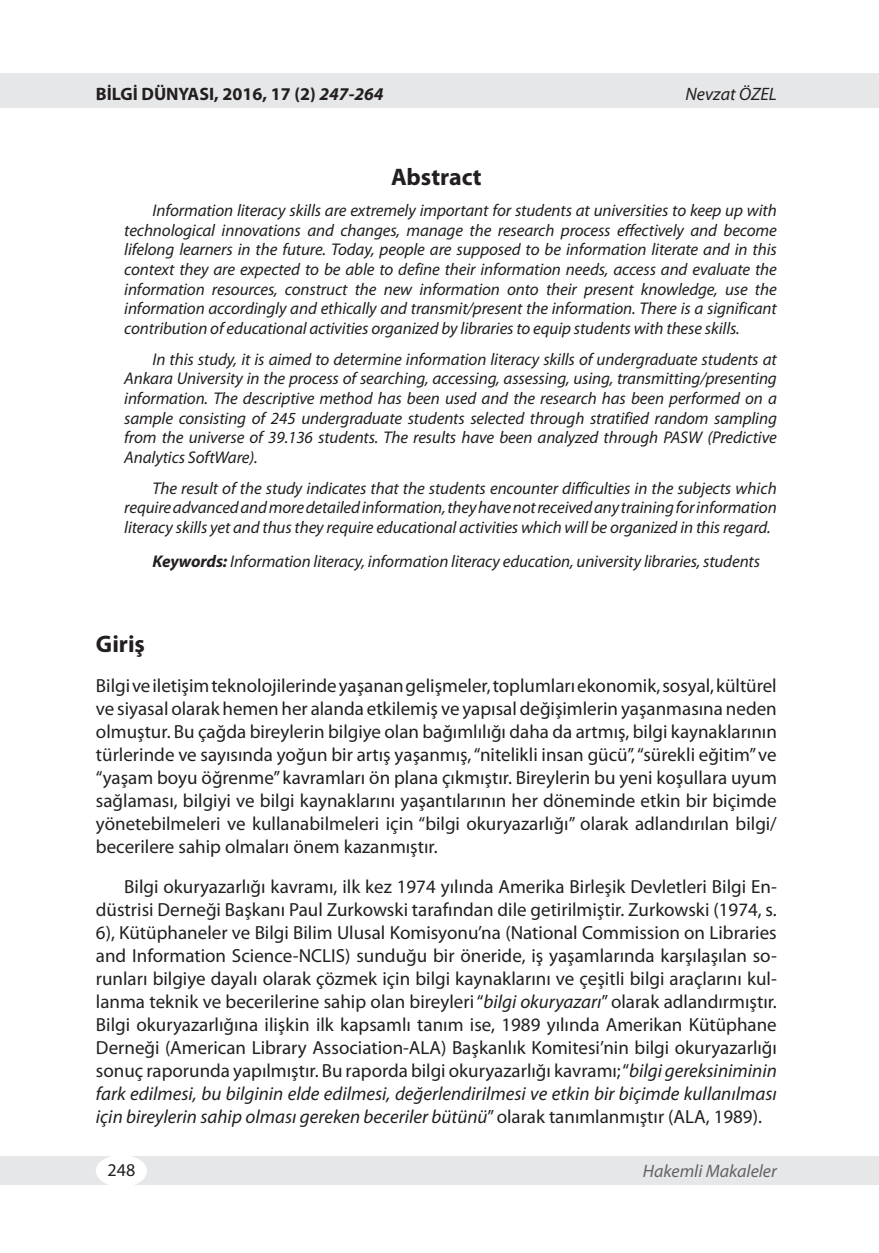
<style>
.page{position:relative;width:879px;height:1253px;background:#fff}
.page>*{position:absolute;margin:0;border:0;box-sizing:border-box;transform-origin:0 0}
.t1{font:700 24px "Myriad Pro";color:#231f20}
.t2{font:19px/23px "Myriad Pro";color:#231f20;text-align:justify}
.t3{font:700 18px "Myriad Pro";color:#231f20}
.t4{font:italic 18px "Myriad Pro";color:#636366}
.t5{font:italic 18px "Myriad Pro";color:#231f20}
.t6{font:18px "Myriad Pro";color:#231f20}
.t7{font:italic 17px/19.6px "Myriad Pro";letter-spacing:-.01em;color:#231f20;text-align:justify}
.s1{font-style:italic}
.s2{font-weight:700}
</style>
<div class="page">
<div style="left:0;top:74px;width:879px;height:34px;background:#e6e7e9"></div>
<div style="left:0;top:1156px;width:879px;height:28px;background:#e6e7e9"></div>
<div style="left:96px;top:1155px;width:51px;height:32px;background:#fff;border-radius:50%"></div>
<p class="t3" style="left:96px;top:82px;width:289px">BİLGİ DÜNYASI, 2016, 17 (2) <span class="s1">247-264</span></p>
<p class="t5" style="left:685px;top:83px;width:93px">Nevzat ÖZEL</p>
<p class="t1" style="left:391px;top:162px;width:92px">Abstract</p>
<p class="t7" style="left:124px;top:200px;width:654px;text-indent:28px">Information literacy skills are extremely important for students at universities to keep up with technological innovations and changes, manage the research process effectively and become lifelong learners in the future. Today, people are supposed to be information literate and in this context they are expected to be able to define their information needs, access and evaluate the information resources, construct the new information onto their present knowledge, use the information accordingly and ethically and transmit/present the information. There is a significant contribution of educational activities organized by libraries to equip students with these skills.</p>
<p class="t7" style="left:124px;top:349px;width:654px;text-indent:28px">In this study, it is aimed to determine information literacy skills of undergraduate students at Ankara University in the process of searching, accessing, assessing, using, transmitting/presenting information. The descriptive method has been used and the research has been performed on a sample consisting of 245 undergraduate students selected through stratified random sampling from the universe of 39.136 students. The results have been analyzed through PASW (Predictive Analytics SoftWare).</p>
<p class="t7" style="left:124px;top:478px;width:654px;text-indent:28px">The result of the study indicates that the students encounter difficulties in the subjects which require advanced and more detailed information, they have not received any training for information literacy skills yet and thus they require educational activities which will be organized in this regard.</p>
<p class="t7" style="left:153px;top:551px;width:609px"><span class="s2">Keywords:</span> Information literacy, information literacy education, university libraries, students</p>
<p class="t1" style="left:96px;top:628px;width:51px">Giriş</p>
<p class="t2" style="left:96px;top:674px;width:682px">Bilgi ve iletişim teknolojilerinde yaşanan gelişmeler, toplumları ekonomik, sosyal, kültürel ve siyasal olarak hemen her alanda etkilemiş ve yapısal değişimlerin yaşanmasına neden olmuştur. Bu çağda bireylerin bilgiye olan bağımlılığı daha da artmış, bilgi kaynaklarının türlerinde ve sayısında yoğun bir artış yaşanmış, “nitelikli insan gücü”, “sürekli eğitim” ve “yaşam boyu öğrenme” kavramları ön plana çıkmıştır. Bireylerin bu yeni koşullara uyum sağlaması, bilgiyi ve bilgi kaynaklarını yaşantılarının her döneminde etkin bir biçimde yönetebilmeleri ve kullanabilmeleri için “bilgi okuryazarlığı” olarak adlandırılan bilgi/ becerilere sahip olmaları önem kazanmıştır.</p>
<p class="t2" style="left:96px;top:875px;width:682px;text-indent:28px">Bilgi okuryazarlığı kavramı, ilk kez 1974 yılında Amerika Birleşik Devletleri Bilgi En&shy;düstrisi Derneği Başkanı Paul Zurkowski tarafından dile getirilmiştir. Zurkowski (1974, s.<br>6), Kütüphaneler ve Bilgi Bilim Ulusal Komisyonu’na (National Commission on Libraries and Information Science-NCLIS) sunduğu bir öneride, iş yaşamlarında karşılaşılan so&shy;runları bilgiye dayalı olarak çözmek için bilgi kaynaklarını ve çeşitli bilgi araçlarını kul&shy;lanma teknik ve becerilerine sahip olan bireyleri “<span class="s1">bilgi okuryazarı</span>” olarak adlandırmıştır.<br>Bilgi okuryazarlığına ilişkin ilk kapsamlı tanım ise, 1989 yılında Amerikan Kütüphane Derneği (American Library Association-ALA) Başkanlık Komitesi’nin bilgi okuryazarlığı sonuç raporunda yapılmıştır. Bu raporda bilgi okuryazarlığı kavramı; “<span class="s1">bilgi gereksiniminin fark edilmesi, bu bilginin elde edilmesi, değerlendirilmesi ve etkin bir biçimde kullanılması için bireylerin sahip olması gereken beceriler bütünü</span>” olarak tanımlanmıştır (ALA, 1989).</p>
<p class="t6" style="left:108px;top:1159px;width:29px">248</p>
<p class="t4" style="left:643px;top:1160px;width:135px">Hakemli Makaleler</p>
</div>
